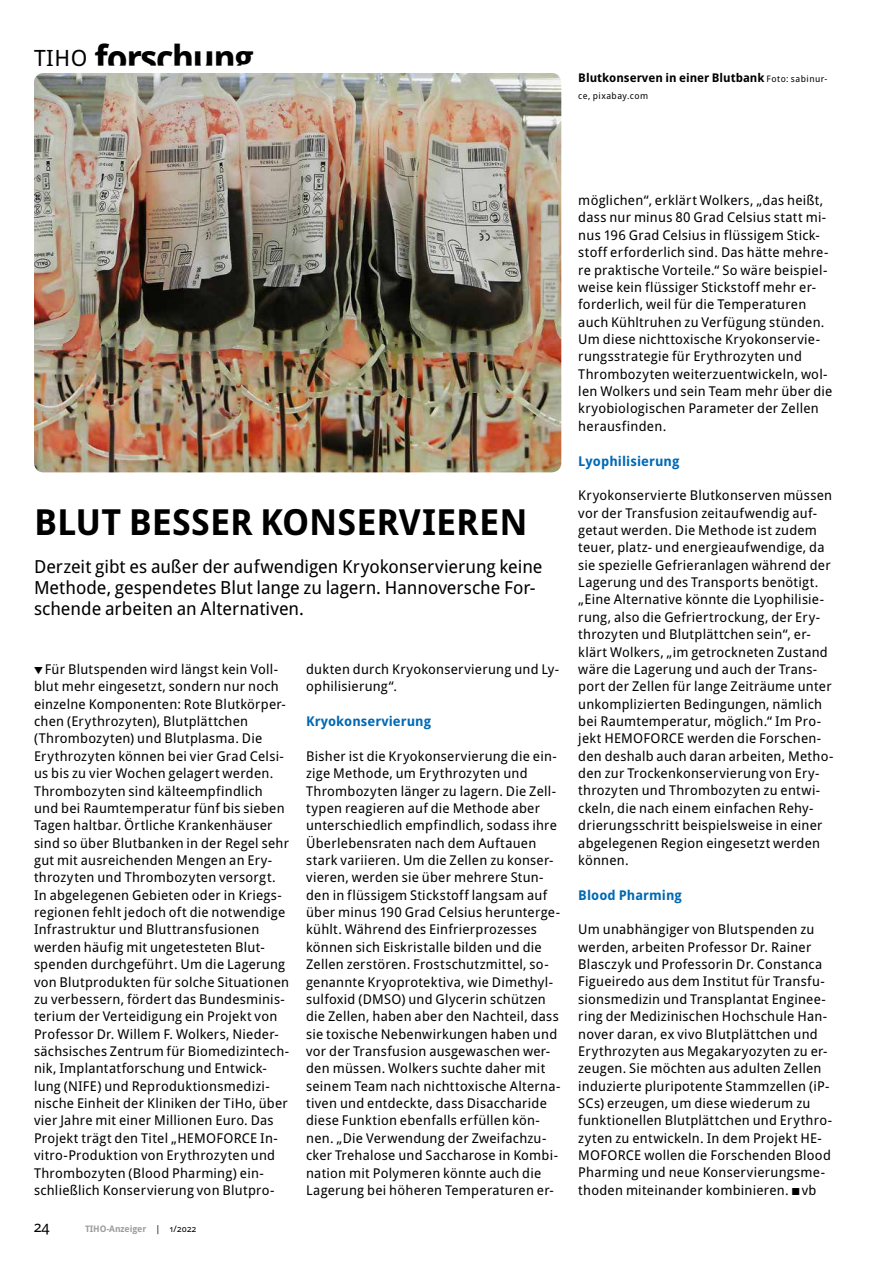
<style>
.page{position:relative;width:893px;height:1263px;background:#fff}
.page>*{position:absolute;margin:0;border:0;box-sizing:border-box;transform-origin:0 0}
.t1{font:700 36px "Droid Sans Pro";letter-spacing:-.005em;color:#000}
.t2{font:700 36px "Droid Sans Pro";letter-spacing:-.05em;color:#000}
.t3{font:18px/21px "Droid Sans Pro";color:#000}
.t4{font:15px "Droid Sans Pro";color:#000}
.t5{font:13.5px/17.4px "Droid Sans Pro";letter-spacing:.015em;color:#000}
.t6{font:700 13.5px "Droid Sans Pro";letter-spacing:.005em;color:#0069b4}
.t7{font:700 12px "Droid Sans Pro";color:#000}
.t8{font:700 9px "Droid Sans Pro";letter-spacing:-.01em;color:#9c9d9d}
.t9{font:9px "Droid Sans Pro";letter-spacing:.05em;color:#000}
.s1{font-weight:400;font-size:22.5px}
.s2{font-weight:400;font-size:9px}
.s3{font-weight:400;color:#000}
</style>
<div class="page">
<img style="left:34px;top:73px;width:527px;height:399px">
<h1 class="t2" style="left:34px;top:33px;width:222px"><span class="s1">TIHO</span> forschung</h1>
<p class="t7" style="left:578px;top:69px;width:251px">Blutkonserven in einer Blutbank <span class="s2">Foto: sabinur-</span></p>
<p class="t9" style="left:578px;top:89px;width:71px">ce, pixabay.com</p>
<h1 class="t1" style="left:34px;top:496px;width:495px">BLUT BESSER KONSERVIEREN</h1>
<h2 class="t3" style="left:34px;top:555px;width:510px">Derzeit gibt es außer der aufwendigen Kryokonservierung keine<br>Methode, gespendetes Blut lange zu lagern. Hannoversche For&shy;schende arbeiten an Alternativen.</h2>
<p class="t5" style="left:34px;top:660px;width:257px;text-indent:11px">Für Blutspenden wird längst kein Voll&shy;blut mehr eingesetzt, sondern nur noch einzelne Komponenten: Rote Blutkörper&shy;chen (Erythrozyten), Blutplättchen (Thrombozyten) und Blutplasma. Die Erythrozyten können bei vier Grad Celsi&shy;us bis zu vier Wochen gelagert werden.<br>Thrombozyten sind kälteempfindlich und bei Raumtemperatur fünf bis sieben Tagen haltbar. Örtliche Krankenhäuser sind so über Blutbanken in der Regel sehr gut mit ausreichenden Mengen an Ery&shy;throzyten und Thrombozyten versorgt.<br>In abgelegenen Gebieten oder in Kriegs&shy;regionen fehlt jedoch oft die notwendige Infrastruktur und Bluttransfusionen werden häufig mit ungetesteten Blut&shy;spenden durchgeführt. Um die Lagerung von Blutprodukten für solche Situationen zu verbessern, fördert das Bundesminis&shy;terium der Verteidigung ein Projekt von Professor Dr. Willem F. Wolkers, Nieder&shy;sächsisches Zentrum für Biomedizintech&shy;nik, Implantatforschung und Entwick&shy;lung (NIFE) und Reproduktionsmedizi&shy;nische Einheit der Kliniken der TiHo, über vier Jahre mit einer Millionen Euro. Das Projekt trägt den Titel „HEMOFORCE In&shy;vitro-Produktion von Erythrozyten und Thrombozyten (Blood Pharming) ein&shy;schließlich Konservierung von Blutpro-</p>
<p class="t5" style="left:306px;top:660px;width:255px">dukten durch Kryokonservierung und Ly&shy;ophilisierung“.</p>
<p class="t6" style="left:306px;top:712px;width:127px">Kryokonservierung</p>
<p class="t5" style="left:306px;top:747px;width:256px">Bisher ist die Kryokonservierung die ein&shy;zige Methode, um Erythrozyten und Thrombozyten länger zu lagern. Die Zell&shy;typen reagieren auf die Methode aber unterschiedlich empfindlich, sodass ihre Überlebensraten nach dem Auftauen stark variieren. Um die Zellen zu konser&shy;vieren, werden sie über mehrere Stun&shy;den in flüssigem Stickstoff langsam auf über minus 190 Grad Celsius herunterge&shy;kühlt. Während des Einfrierprozesses können sich Eiskristalle bilden und die Zellen zerstören. Frostschutzmittel, so&shy;genannte Kryoprotektiva, wie Dimethyl&shy;sulfoxid (DMSO) und Glycerin schützen die Zellen, haben aber den Nachteil, dass sie toxische Nebenwirkungen haben und vor der Transfusion ausgewaschen wer&shy;den müssen. Wolkers suchte daher mit seinem Team nach nichttoxische Alterna&shy;tiven und entdeckte, dass Disaccharide diese Funktion ebenfalls erfüllen kön&shy;nen. „Die Verwendung der Zweifachzu&shy;cker Trehalose und Saccharose in Kombi&shy;nation mit Polymeren könnte auch die Lagerung bei höheren Temperaturen er-</p>
<p class="t4" style="left:34px;top:1216px;width:17px">24</p>
<p class="t8" style="left:85px;top:1222px;width:113px">TIHO-Anzeiger <span class="s3">| 1/2022</span></p>
<p class="t5" style="left:578px;top:191px;width:256px">möglichen“, erklärt Wolkers, „das heißt, dass nur minus 80 Grad Celsius statt mi&shy;nus 196 Grad Celsius in flüssigem Stick&shy;stoff erforderlich sind. Das hätte mehre&shy;re praktische Vorteile.“ So wäre beispiel&shy;weise kein flüssiger Stickstoff mehr er&shy;forderlich, weil für die Temperaturen auch Kühltruhen zu Verfügung stünden.<br>Um diese nichttoxische Kryokonservie&shy;rungsstrategie für Erythrozyten und Thrombozyten weiterzuentwickeln, wol&shy;len Wolkers und sein Team mehr über die kryobiologischen Parameter der Zellen herausfinden.</p>
<p class="t6" style="left:578px;top:451px;width:103px">Lyophilisierung</p>
<p class="t5" style="left:578px;top:486px;width:257px">Kryokonservierte Blutkonserven müssen vor der Transfusion zeitaufwendig auf&shy;getaut werden. Die Methode ist zudem teuer, platz- und energieaufwendige, da sie spezielle Gefrieranlagen während der Lagerung und des Transports benötigt. „Eine Alternative könnte die Lyophilisie&shy;rung, also die Gefriertrockung, der Ery&shy;throzyten und Blutplättchen sein“, er&shy;klärt Wolkers, „im getrockneten Zustand wäre die Lagerung und auch der Trans&shy;port der Zellen für lange Zeiträume unter unkomplizierten Bedingungen, nämlich bei Raumtemperatur, möglich.“ Im Pro&shy;jekt HEMOFORCE werden die Forschen&shy;den deshalb auch daran arbeiten, Metho&shy;den zur Trockenkonservierung von Ery&shy;throzyten und Thrombozyten zu entwi&shy;ckeln, die nach einem einfachen Rehy&shy;drierungsschritt beispielsweise in einer abgelegenen Region eingesetzt werden können.</p>
<p class="t6" style="left:578px;top:885px;width:105px">Blood Pharming</p>
<p class="t5" style="left:578px;top:920px;width:255px">Um unabhängiger von Blutspenden zu werden, arbeiten Professor Dr. Rainer Blasczyk und Professorin Dr. Constanca Figueiredo aus dem Institut für Transfu&shy;sionsmedizin und Transplantat Enginee&shy;ring der Medizinischen Hochschule Han&shy;nover daran, ex vivo Blutplättchen und Erythrozyten aus Megakaryozyten zu er&shy;zeugen. Sie möchten aus adulten Zellen induzierte pluripotente Stammzellen (iP-SCs) erzeugen, um diese wiederum zu funktionellen Blutplättchen und Erythro&shy;zyten zu entwickeln. In dem Projekt HE-MOFORCE wollen die Forschenden Blood Pharming und neue Konservierungsme&shy;thoden miteinander kombinieren. vb</p>
</div>
